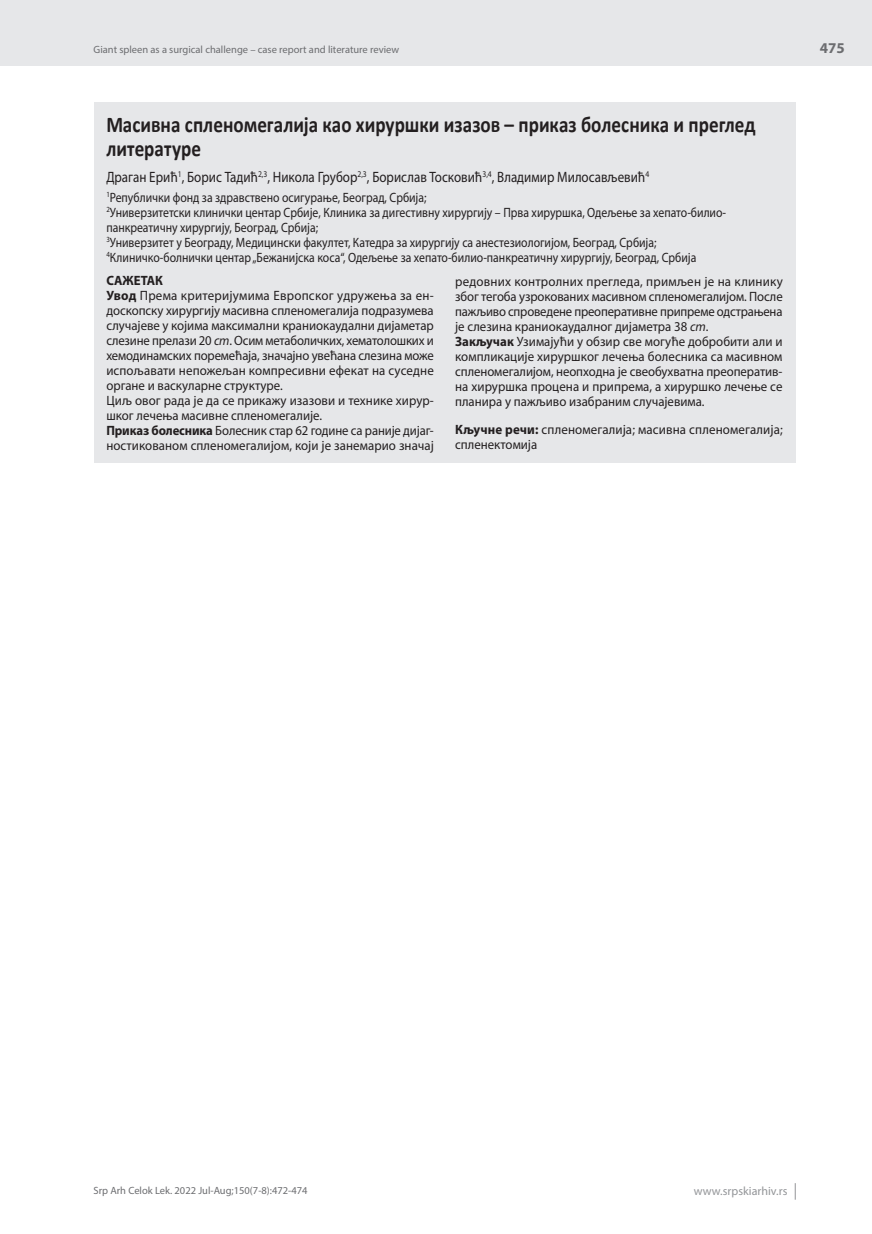
<style>
.page{position:relative;width:872px;height:1234px;background:#fff}
.page>*{position:absolute;margin:0;border:0;box-sizing:border-box;transform-origin:0 0}
.t1{font:700 22.5px/24px "Calibri";color:#231f20;scale:.85 1}
.t2{font:15px "Myriad Pro";color:#231f20;scale:.87 1}
.t3{font:700 15px "Myriad Pro";color:#6c6d70}
.t4{font:13.5px/15px "Myriad Pro";color:#231f20;scale:.96 1}
.t5{font:13.5px/15px "Myriad Pro";color:#231f20;scale:.87 1}
.t6{font:12px "Myriad Pro";color:#939598}
.t7{font:10.5px "Myriad Pro";color:#6c6d70}
.s1{font-weight:700}
.s2{font-style:italic}
</style>
<div class="page">
<div style="left:0;top:0;width:872px;height:66px;background:#e6e7e9"></div>
<svg style="left:795px;top:1183px;width:1px;height:16px"></svg>
<div style="left:94px;top:102px;width:701px;height:361px;background:#e6e7e9"></div>
<p class="t7" style="left:94px;top:43px;width:307px">Giant spleen as a surgical challenge – case report and literature review</p>
<h1 class="t1" style="left:106px;top:112px;width:765px">Масивна спленомегалија као хируршки изазов – приказ болесника и преглед литературе</h1>
<p class="t2" style="left:106px;top:168px;width:625px">Драган Ерић<sup>1</sup>, Борис Тадић<sup>2,3</sup>, Никола Грубор<sup>2,3</sup>, Борислав Тосковић<sup>3,4</sup>, Владимир Милосављевић<sup>4</sup></p>
<p class="t5" style="left:106px;top:189px;width:714px"><sup>1</sup>Републички фонд за здравствено осигурање, Београд, Србија;<br><sup>2</sup>Универзитетски клинички центар Србије, Клиника за дигестивну хирургију – Прва хируршка, Одељење за хепато-билио&shy;панкреатичну хирургију, Београд, Србија;<br><sup>3</sup>Универзитет у Београду, Медицински факултет, Катедра за хирургију са анестезиологијом, Београд, Србија; <sup>4</sup>Клиничко-болнички центар „Бежанијска коса“, Одељење за хепато-билио-панкреатичну хирургију, Београд, Србија</p>
<p class="t4" style="left:106px;top:272px;width:343px"><span class="s1">САЖЕТАК<br>Увод</span> Према критеријумима Европског удружења за ен&shy;доскопску хирургију масивна спленомегалија подразумева случајеве у којима максимални краниокаудални дијаметар слезине прелази 20 <span class="s2">cm</span>. Осим метаболичких, хематолошких и хемодинамских поремећаја, значајно увећана слезина може испољавати непожељан компресивни ефекат на суседне органе и васкуларне структуре.<br>Циљ овог рада је да се прикажу изазови и технике хирур&shy;шког лечења масивне спленомегалије.<br><span class="s1">Приказ болесника</span> Болесник стар 62 године са раније дијаг&shy;ностикованом спленомегалијом, који је занемарио значај</p>
<p class="t4" style="left:455px;top:273px;width:343px">редовних контролних прегледа, примљен је на клинику због тегоба узрокованих масивном спленомегалијом. После пажљиво спроведене преоперативне припреме одстрањена је слезина краниокаудалног дијаметра 38 <span class="s2">cm</span>.<br><span class="s1">Закључак</span> Узимајући у обзир све могуће добробити али и компликације хируршког лечења болесника са масивном спленомегалијом, неопходна је свеобухватна преоператив&shy;на хируршка процена и припрема, а хируршко лечење се планира у пажљиво изабраним случајевима.</p>
<p class="t4" style="left:455px;top:421px;width:343px"><span class="s1">Кључне речи:</span> спленомегалија; масивна спленомегалија; спленектомија</p>
<p class="t3" style="left:820px;top:38px;width:26px">475</p>
<p class="t7" style="left:94px;top:1184px;width:216px">Srp Arh Celok Lek. 2022 Jul-Aug;150(7-8):472-474</p>
<p class="t6" style="left:694px;top:1183px;width:95px">www.srpskiarhiv.rs</p>
</div>
